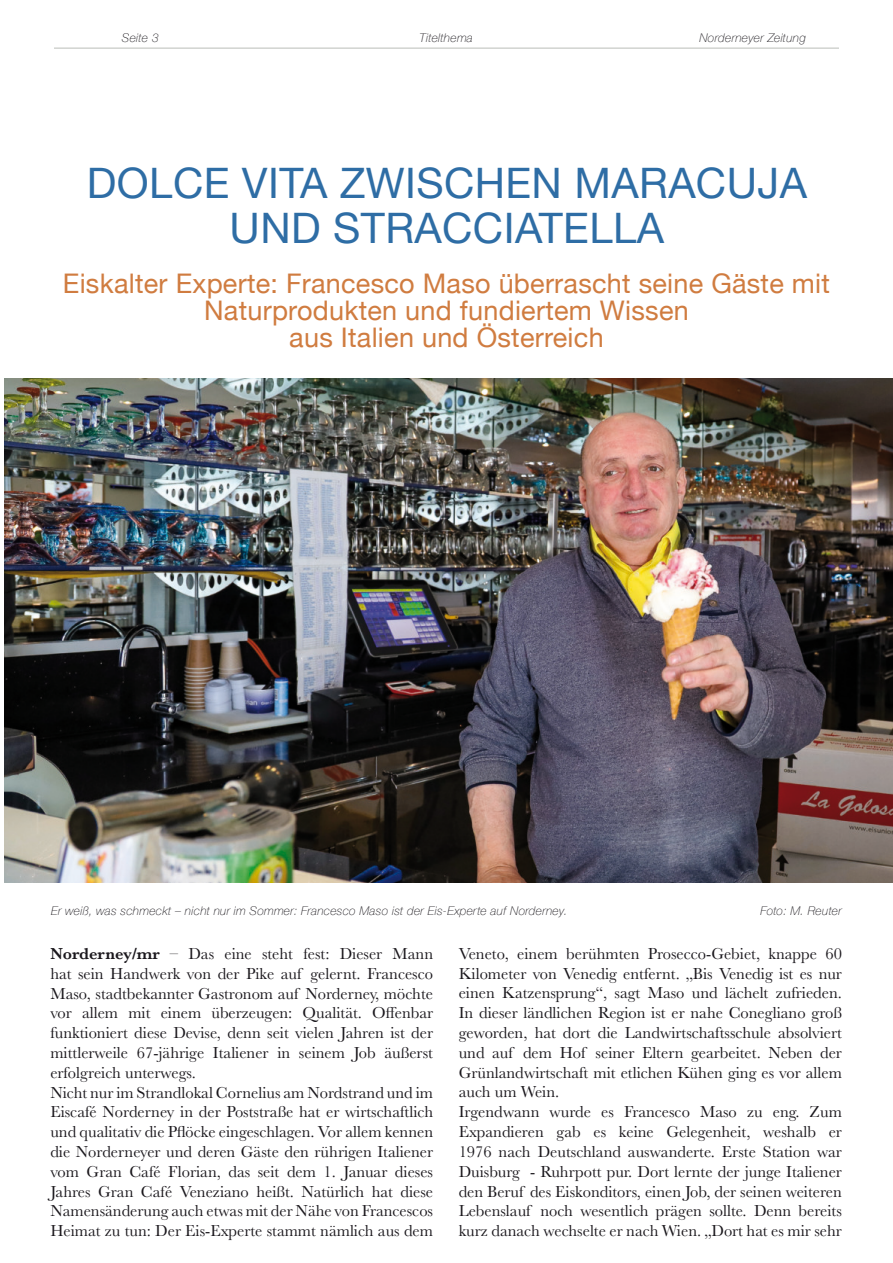
<style>
.page{position:relative;width:893px;height:1263px;background:#fff}
.page>*{position:absolute;margin:0;border:0;box-sizing:border-box;transform-origin:0 0}
.t1{font:42px/45px "Helvetica Neue";letter-spacing:.01em;color:#2e6da5;text-align:center}
.t2{font:27px/27px "Helvetica Neue";letter-spacing:.01em;color:#d07c40;text-align:center}
.t3{font:16.5px/19.8px "Baskerville";color:#1a171c}
.t4{font:italic 100 12px "Helvetica Neue";letter-spacing:.025em;color:#1a171c}
.s1{font-weight:600}
</style>
<div class="page">
<img style="left:4px;top:378px;width:889px;height:504px">
<hr style="left:54px;top:47px;width:785px;height:2px;background:#d1d3d0">
<p class="t4" style="left:122px;top:33px;width:38px">Seite 3</p>
<p class="t4" style="left:419px;top:33px;width:55px">Titelthema</p>
<p class="t4" style="left:699px;top:33px;width:108px">Norderneyer Zeitung</p>
<h1 class="t1" style="left:87px;top:161px;width:721px">DOLCE VITA ZWISCHEN MARACUJA<br>UND STRACCIATELLA</h1>
<h2 class="t2" style="left:63px;top:270px;width:769px">Eiskalter Experte: Francesco Maso überrascht seine Gäste mit<br>Naturprodukten und fundiertem Wissen<br>aus Italien und Österreich</h2>
<p class="t4" style="left:51px;top:906px;width:518px">Er weiß, was schmeckt – nicht nur im Sommer: Francesco Maso ist der Eis-Experte auf Norderney.</p>
<p class="t4" style="left:760px;top:906px;width:83px">Foto: M. Reuter</p>
<p class="t3" style="left:50px;top:945px;width:384px"><span class="s1">Norderney/mr</span> – Das eine steht fest: Dieser Mann hat sein Handwerk von der Pike auf gelernt. Francesco Maso, stadtbekannter Gastronom auf Norderney, möchte vor allem mit einem überzeugen: Qualität. Offenbar funktioniert diese Devise, denn seit vielen Jahren ist der mittlerweile 67-jährige Italiener in seinem Job äußerst erfolgreich unterwegs.<br>Nicht nur im Strandlokal Cornelius am Nordstrand und im Eiscafé Norderney in der Poststraße hat er wirtschaftlich und qualitativ die Pflöcke eingeschlagen. Vor allem kennen die Norderneyer und deren Gäste den rührigen Italiener vom Gran Café Florian, das seit dem 1. Januar dieses Jahres Gran Café Veneziano heißt. Natürlich hat diese Namensänderung auch etwas mit der Nähe von Francescos Heimat zu tun: Der Eis-Experte stammt nämlich aus dem</p>
<p class="t3" style="left:459px;top:944px;width:385px">Veneto, einem berühmten Prosecco-Gebiet, knappe 60<br>Kilometer von Venedig entfernt. „Bis Venedig ist es nur einen Katzensprung“, sagt Maso und lächelt zufrieden.<br>In dieser ländlichen Region ist er nahe Conegliano groß geworden, hat dort die Landwirtschaftsschule absolviert und auf dem Hof seiner Eltern gearbeitet. Neben der Grünlandwirtschaft mit etlichen Kühen ging es vor allem auch um Wein.<br>Irgendwann wurde es Francesco Maso zu eng. Zum Expandieren gab es keine Gelegenheit, weshalb er 1976 nach Deutschland auswanderte. Erste Station war Duisburg - Ruhrpott pur. Dort lernte der junge Italiener den Beruf des Eiskonditors, einen Job, der seinen weiteren Lebenslauf noch wesentlich prägen sollte. Denn bereits kurz danach wechselte er nach Wien. „Dort hat es mir sehr</p>
</div>
